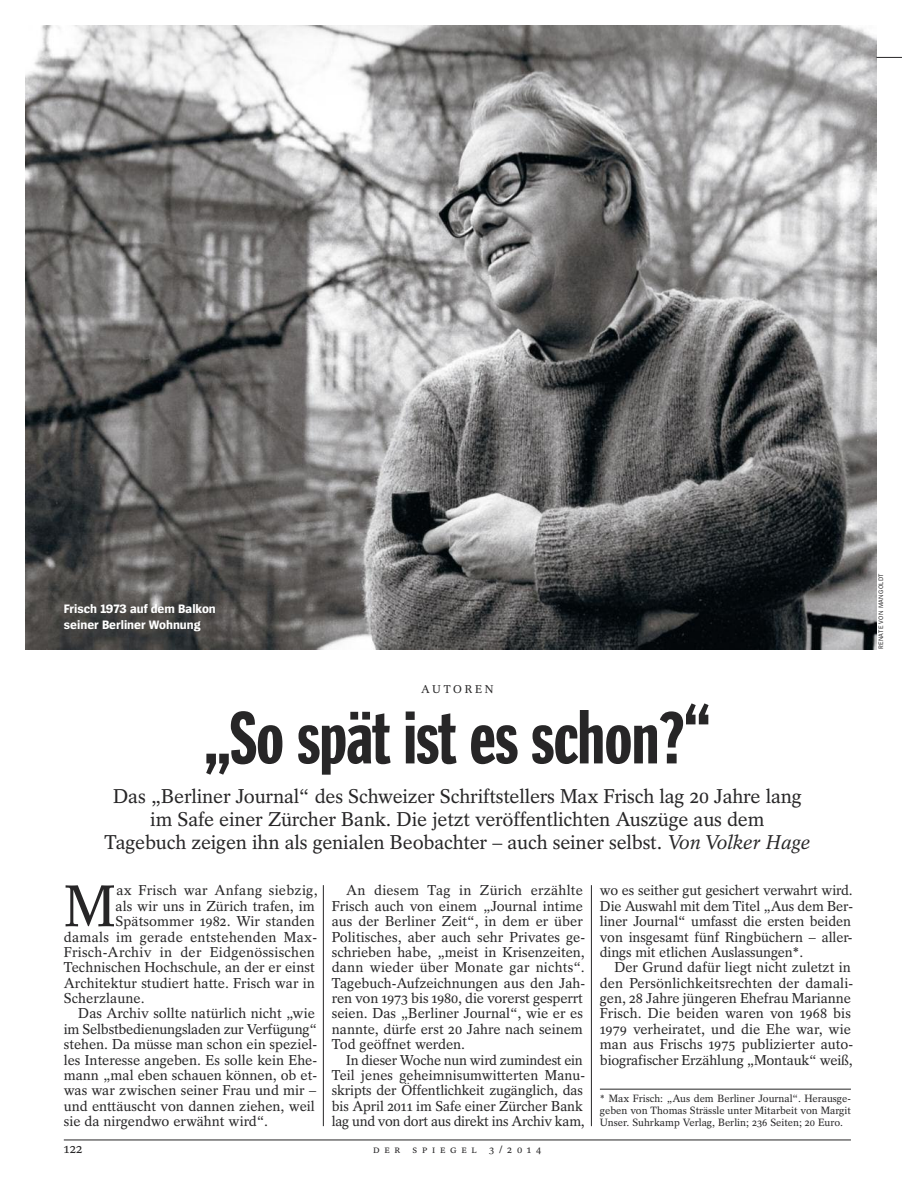
<style>
.page{position:relative;width:902px;height:1191px;background:#fff}
.page>*{position:absolute;margin:0;border:0;box-sizing:border-box;transform-origin:0 0}
.t1{font:75px "Spiegel Headline";letter-spacing:-.01em;color:#272627}
.t2{font:58.35px "Spiegel Serif";color:#272627}
.t3{font:19.8px/22.8px "Spiegel Serif";letter-spacing:-.01em;color:#272627;text-align:center}
.t4{font:14.25px/15.3px "Spiegel Serif";color:#272627}
.t5{font:14.25px "Spiegel Serif";letter-spacing:.02em;color:#272627}
.t6{font:13.5px "Spiegel Serif";color:#272627}
.t7{font:700 12.75px/15.3px "Spiegel Sans";color:#fff}
.t8{font:11.25px "Spiegel Serif";letter-spacing:.25em;color:#272627}
.t9{font:10.5px/12px "Spiegel Serif";color:#272627;text-align:justify}
.t10{font:6.75px "Spiegel Sans";letter-spacing:.05em;color:#272627}
.s1{font-style:italic}
</style>
<div class="page">
<hr style="left:600px;top:1088px;width:250px;height:1px;background:#272627">
<hr style="left:323px;top:885px;width:1px;height:241px;background:#272627">
<hr style="left:591px;top:885px;width:1px;height:241px;background:#272627">
<hr style="left:64px;top:1139px;width:786px;height:1px;background:#272627">
<svg style="left:26px;top:26px;width:850px;height:623px;background:#7f7f7e"></svg>
<svg style="left:876px;top:57px;width:25px;height:1px"></svg>
<p class="t7" style="left:64px;top:602px;width:153px">Frisch 1973 auf dem Balkon seiner Berliner Wohnung</p>
<p class="t8" style="left:421px;top:685px;width:74px">AUTOREN</p>
<h1 class="t1" style="left:204px;top:710px;width:507px">„So spät ist es schon?“</h1>
<h3 class="t3" style="left:104px;top:787px;width:707px">Das „Berliner Journal“ des Schweizer Schriftstellers Max Frisch lag 20 Jahre lang im Safe einer Zürcher Bank. Die jetzt veröffentlichten Auszüge aus dem<br>Tagebuch zeigen ihn als genialen Beobachter – auch seiner selbst. <span class="s1">Von Volker Hage</span></h3>
<h2 class="t2" style="left:64px;top:885px;width:53px">M</h2>
<p class="t5" style="left:116px;top:885px;width:203px">ax Frisch war Anfang siebzig,</p>
<p class="t4" style="left:116px;top:899px;width:201px">als wir uns in Zürich trafen, im</p>
<p class="t4" style="left:116px;top:915px;width:201px">Spätsommer 1982. Wir standen</p>
<p class="t5" style="left:64px;top:931px;width:255px">damals im gerade entstehenden Max-</p>
<p class="t5" style="left:64px;top:947px;width:252px">Frisch-Archiv in der Eidgenössischen</p>
<p class="t4" style="left:64px;top:961px;width:252px">Technischen Hochschule, an der er einst</p>
<p class="t4" style="left:64px;top:976px;width:252px">Architektur studiert hatte. Frisch war in</p>
<p class="t4" style="left:64px;top:992px;width:82px">Scherzlaune.</p>
<p class="t4" style="left:78px;top:1007px;width:238px">Das Archiv sollte natürlich nicht „wie</p>
<p class="t4" style="left:64px;top:1022px;width:255px">im Selbstbedienungsladen zur Verfügung“</p>
<p class="t4" style="left:64px;top:1038px;width:255px">stehen. Da müsse man schon ein speziel-</p>
<p class="t4" style="left:64px;top:1053px;width:255px">les Interesse angeben. Es solle kein Ehe-</p>
<p class="t4" style="left:64px;top:1069px;width:255px">mann „mal eben schauen können, ob et-</p>
<p class="t4" style="left:64px;top:1084px;width:254px">was war zwischen seiner Frau und mir –</p>
<p class="t4" style="left:64px;top:1099px;width:252px">und enttäuscht von dannen ziehen, weil</p>
<p class="t4" style="left:64px;top:1115px;width:206px">sie da nirgendwo erwähnt wird“.</p>
<p class="t4" style="left:332px;top:884px;width:255px;text-indent:14px">An diesem Tag in Zürich erzählte Frisch auch von einem „Journal intime aus der Berliner Zeit“, in dem er über Politisches, aber auch sehr Privates ge&shy;schrieben habe, „meist in Krisenzeiten, dann wieder über Monate gar nichts“.<br>Tagebuch-Aufzeichnungen aus den Jah&shy;ren von 1973 bis 1980, die vorerst gesperrt seien. Das „Berliner Journal“, wie er es nannte, dürfe erst 20 Jahre nach seinem Tod geöffnet werden.</p>
<p class="t4" style="left:332px;top:1053px;width:255px;text-indent:14px">In dieser Woche nun wird zumindest ein Teil jenes geheimnisumwitterten Manu&shy;skripts der Öffentlichkeit zugänglich, das bis April 2011 im Safe einer Zürcher Bank lag und von dort aus direkt ins Archiv kam,</p>
<p class="t6" style="left:64px;top:1143px;width:20px">122</p>
<p class="t9" style="left:373px;top:1144px;width:170px">DER SPIEGEL 3/2014</p>
<p class="t4" style="left:600px;top:884px;width:255px">wo es seither gut gesichert verwahrt wird.<br>Die Auswahl mit dem Titel „Aus dem Ber&shy;liner Journal“ umfasst die ersten beiden von insgesamt fünf Ringbüchern – aller&shy;dings mit etlichen Auslassungen*.</p>
<p class="t4" style="left:600px;top:961px;width:255px;text-indent:14px">Der Grund dafür liegt nicht zuletzt in den Persönlichkeitsrechten der damali&shy;gen, 28 Jahre jüngeren Ehefrau Marianne Frisch. Die beiden waren von 1968 bis 1979 verheiratet, und die Ehe war, wie man aus Frischs 1975 publizierter auto&shy;biografischer Erzählung „Montauk“ weiß,</p>
<p class="t9" style="left:600px;top:1093px;width:252px">* Max Frisch: „Aus dem Berliner Journal“. Herausge&shy;geben von Thomas Strässle unter Mitarbeit von Margit Unser. Suhrkamp Verlag, Berlin; 236 Seiten; 20 Euro.</p>
<p class="t10" style="left:878px;top:649px;width:77px;rotate:-90deg">RENATE VON MANGOLDT</p>
</div>
